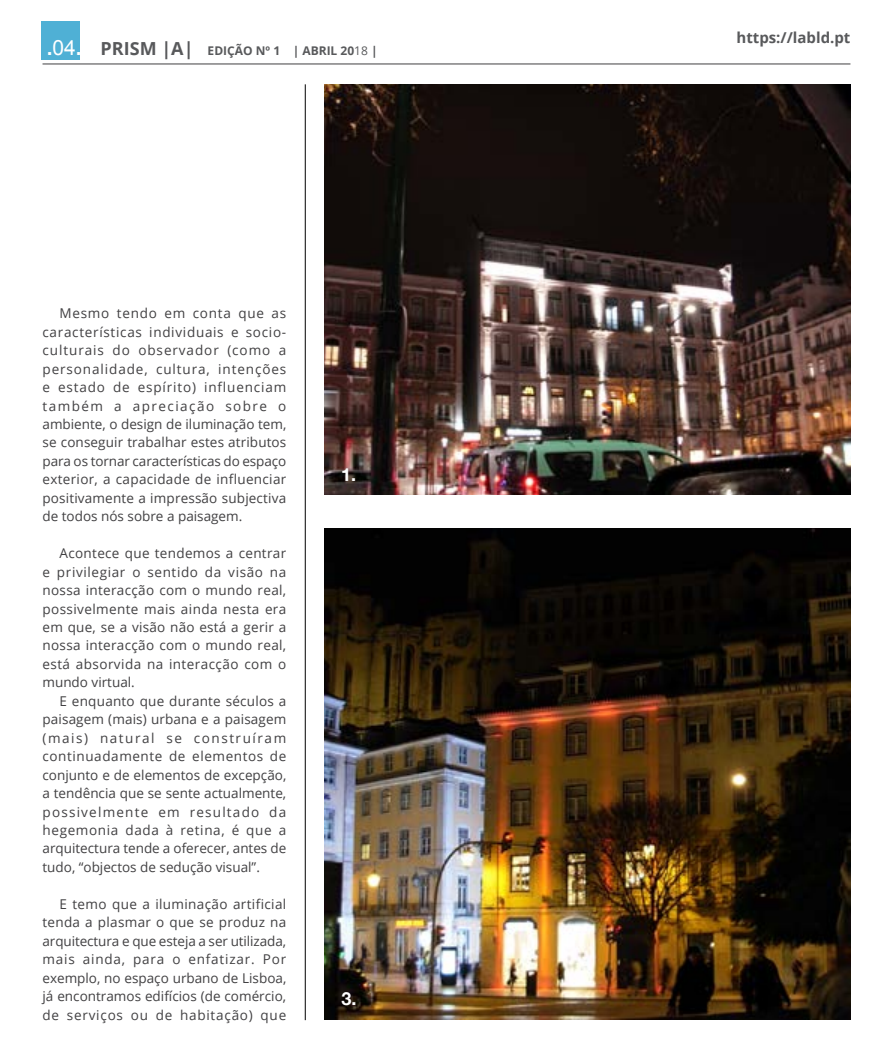
<style>
.page{position:relative;width:893px;height:1063px;background:#fff}
.page>*{position:absolute;margin:0;border:0;box-sizing:border-box;transform-origin:0 0}
.t1{font:700 18px "Helvetica Neue";color:#fff}
.t2{font:700 15px "Open Sans";color:#58595b}
.t3{font:13.5px/18.5px "Open Sans";color:#414042;text-align:justify}
.t4{font:700 12px "Open Sans";color:#58595b}
.s1{font-family:"Arial";font-size:21px;color:#fff}
.s2{font-family:"Arial";font-weight:400;font-size:21px;color:#fff}
.s3{font-size:18px}
.s4{font-weight:400}
</style>
<div class="page">
<div style="left:42px;top:21px;width:38px;height:38px;background:#4fb0d5"></div>
<hr style="left:43px;top:64px;width:807px;height:1px;background:#414042">
<img style="left:325px;top:84px;width:525px;height:411px">
<img style="left:325px;top:528px;width:525px;height:491px">
<hr style="left:305px;top:84px;width:1px;height:936px;background:#000">
<p class="t4" style="left:47px;top:42px;width:332px"><span class="s1">.</span><span class="s2">04</span><span class="s1">.</span> <span class="s3">PRISM |A|</span> EDIÇÃO Nº 1 | ABRIL 20<span class="s4">18</span> |</p>
<p class="t3" style="left:43px;top:304px;width:245px;text-indent:17px">Mesmo tendo em conta que as características individuais e socio&shy;culturais do observador (como a personalidade, cultura, intenções e estado de espírito) influenciam também a apreciação sobre o ambiente, o design de iluminação tem, se conseguir trabalhar estes atributos para os tornar características do espaço exterior, a capacidade de influenciar positivamente a impressão subjectiva de todos nós sobre a paisagem.</p>
<p class="t3" style="left:43px;top:544px;width:245px;text-indent:17px">Acontece que tendemos a centrar e privilegiar o sentido da visão na nossa interacção com o mundo real, possivelmente mais ainda nesta era em que, se a visão não está a gerir a nossa interacção com o mundo real, está absorvida na interacção com o mundo virtual.</p>
<p class="t3" style="left:43px;top:691px;width:245px;text-indent:17px">E enquanto que durante séculos a paisagem (mais) urbana e a paisagem (mais) natural se construíram continuadamente de elementos de conjunto e de elementos de excepção, a tendência que se sente actualmente, possivelmente em resultado da hegemonia dada à retina, é que a arquitectura tende a oferecer, antes de tudo, “objectos de sedução visual”.</p>
<p class="t3" style="left:43px;top:894px;width:245px;text-indent:17px">E temo que a iluminação artificial tenda a plasmar o que se produz na arquitectura e que esteja a ser utilizada, mais ainda, para o enfatizar. Por exemplo, no espaço urbano de Lisboa, já encontramos edifícios (de comércio, de serviços ou de habitação) que</p>
<h1 class="t1" style="left:341px;top:460px;width:17px">1.</h1>
<h1 class="t1" style="left:342px;top:985px;width:17px">3.</h1>
<p class="t2" style="left:736px;top:27px;width:115px">https://labld.pt</p>
</div>
